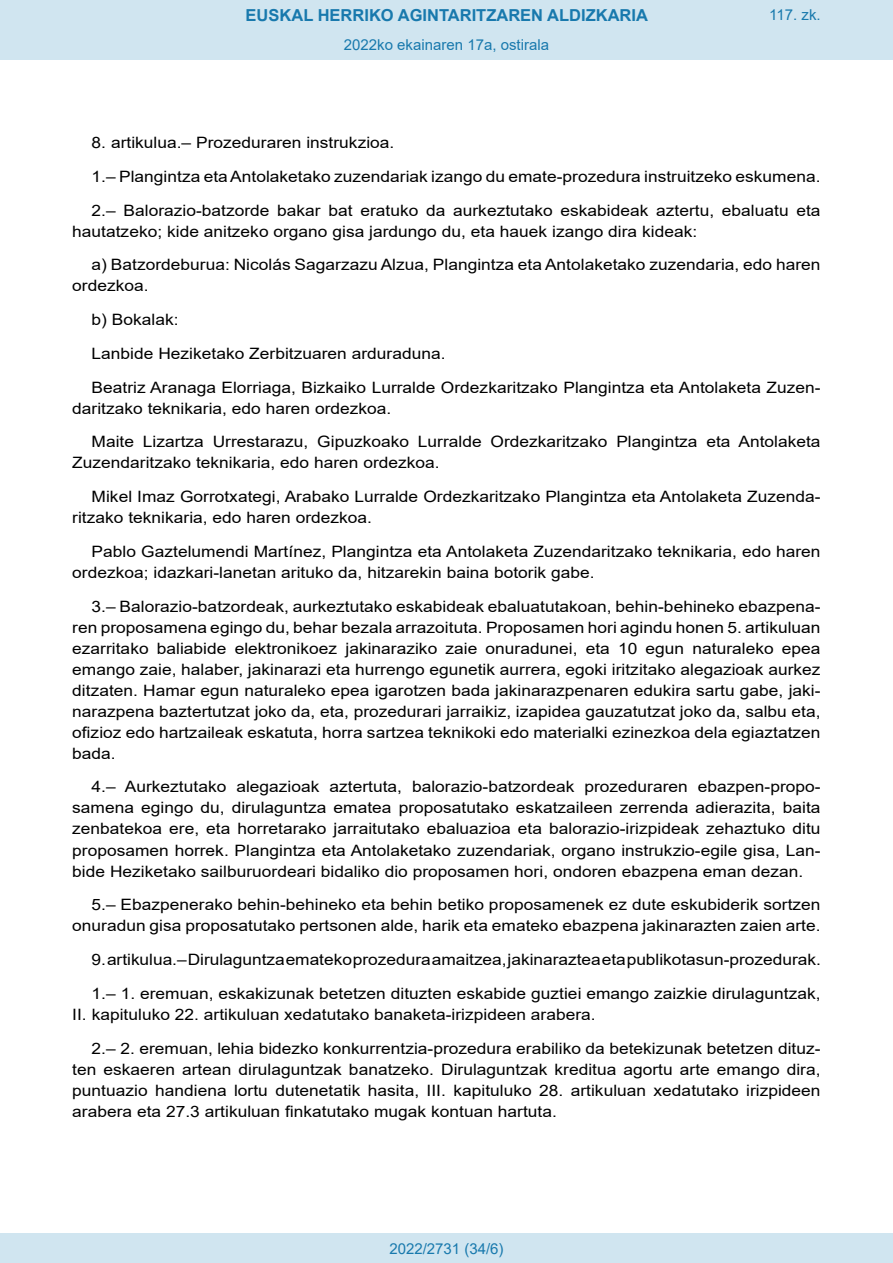
<style>
.page{position:relative;width:893px;height:1263px;background:#fff}
.page>*{position:absolute;margin:0;border:0;box-sizing:border-box;transform-origin:0 0}
.t1{font:700 16.5px "Arial";color:#1879ad}
.BOPVDetalle{font:15.6px/21px "Arial";color:#000;scale:1.11 1}
.Paginacion_Centro{font:15px "Arial";color:#1879ad}
</style>
<div class="page">
<div style="left:0;top:0;width:893px;height:60px;background:#d0e5f0"></div>
<div style="left:0;top:1233px;width:893px;height:30px;background:#d0e5f0"></div>
<p class="t1" style="left:246px;top:3px;width:404px">EUSKAL HERRIKO AGINTARITZAREN ALDIZKARIA</p>
<p class="Paginacion_Centro" style="left:344px;top:35px;width:207px">2022ko ekainaren 17a, ostirala</p>
<p class="Paginacion_Centro" style="left:769px;top:5px;width:53px">117. zk.</p>
<p class="BOPVDetalle" style="left:92px;top:132px;width:274px">8. artikulua.– Prozeduraren instrukzioa.</p>
<p class="BOPVDetalle" style="left:92px;top:166px;width:658px">1.– Plangintza eta Antolaketako zuzendariak izango du emate-prozedura instruitzeko eskumena.</p>
<p class="BOPVDetalle" style="left:72px;top:200px;width:676px;text-indent:19px">2.– Balorazio-batzorde bakar bat eratuko da aurkeztutako eskabideak aztertu, ebaluatu eta hautatzeko; kide anitzeko organo gisa jardungo du, eta hauek izango dira kideak:</p>
<p class="BOPVDetalle" style="left:72px;top:254px;width:676px;text-indent:19px">a) Batzordeburua: Nicolás Sagarzazu Alzua, Plangintza eta Antolaketako zuzendaria, edo haren ordezkoa.</p>
<p class="BOPVDetalle" style="left:92px;top:309px;width:80px">b) Bokalak:</p>
<p class="BOPVDetalle" style="left:92px;top:343px;width:320px">Lanbide Heziketako Zerbitzuaren arduraduna.</p>
<p class="BOPVDetalle" style="left:72px;top:377px;width:676px;text-indent:19px">Beatriz Aranaga Elorriaga, Bizkaiko Lurralde Ordezkaritzako Plangintza eta Antolaketa Zuzen&shy;daritzako teknikaria, edo haren ordezkoa.</p>
<p class="BOPVDetalle" style="left:72px;top:431px;width:676px;text-indent:19px">Maite Lizartza Urrestarazu, Gipuzkoako Lurralde Ordezkaritzako Plangintza eta Antolaketa<br>Zuzendaritzako teknikaria, edo haren ordezkoa.</p>
<p class="BOPVDetalle" style="left:72px;top:486px;width:676px;text-indent:19px">Mikel Imaz Gorrotxategi, Arabako Lurralde Ordezkaritzako Plangintza eta Antolaketa Zuzenda&shy;ritzako teknikaria, edo haren ordezkoa.</p>
<p class="BOPVDetalle" style="left:72px;top:541px;width:676px;text-indent:19px">Pablo Gaztelumendi Martínez, Plangintza eta Antolaketa Zuzendaritzako teknikaria, edo haren ordezkoa; idazkari-lanetan arituko da, hitzarekin baina botorik gabe.</p>
<p class="BOPVDetalle" style="left:72px;top:596px;width:676px;text-align:justify;text-indent:19px">3.– Balorazio-batzordeak, aurkeztutako eskabideak ebaluatutakoan, behin-behineko ebazpena&shy;ren proposamena egingo du, behar bezala arrazoituta. Proposamen hori agindu honen 5. artikuluan ezarritako baliabide elektronikoez jakinaraziko zaie onuradunei, eta 10 egun naturaleko epea emango zaie, halaber, jakinarazi eta hurrengo egunetik aurrera, egoki iritzitako alegazioak aurkez ditzaten. Hamar egun naturaleko epea igarotzen bada jakinarazpenaren edukira sartu gabe, jaki&shy;narazpena baztertutzat joko da, eta, prozedurari jarraikiz, izapidea gauzatutzat joko da, salbu eta, ofizioz edo hartzaileak eskatuta, horra sartzea teknikoki edo materialki ezinezkoa dela egiaztatzen bada.</p>
<p class="BOPVDetalle" style="left:72px;top:776px;width:676px;text-align:justify;text-indent:19px">4.– Aurkeztutako alegazioak aztertuta, balorazio-batzordeak prozeduraren ebazpen-propo&shy;samena egingo du, dirulaguntza ematea proposatutako eskatzaileen zerrenda adierazita, baita zenbatekoa ere, eta horretarako jarraitutako ebaluazioa eta balorazio-irizpideak zehaztuko ditu proposamen horrek. Plangintza eta Antolaketako zuzendariak, organo instrukzio-egile gisa, Lan&shy;bide Heziketako sailburuordeari bidaliko dio proposamen hori, ondoren ebazpena eman dezan.</p>
<p class="BOPVDetalle" style="left:72px;top:894px;width:676px;text-align:right">5.– Ebazpenerako behin-behineko eta behin betiko proposamenek ez dute eskubiderik sortzen onuradun gisa proposatutako pertsonen alde, harik eta emateko ebazpena jakinarazten zaien arte.</p>
<p class="BOPVDetalle" style="left:92px;top:949px;width:658px">9. artikulua.– Dirulaguntza emateko prozedura amaitzea, jakinaraztea eta publikotasun-prozedurak.</p>
<p class="BOPVDetalle" style="left:72px;top:983px;width:676px;text-indent:19px">1.– 1. eremuan, eskakizunak betetzen dituzten eskabide guztiei emango zaizkie dirulaguntzak,<br>II. kapituluko 22. artikuluan xedatutako banaketa-irizpideen arabera.</p>
<p class="BOPVDetalle" style="left:72px;top:1037px;width:676px;text-align:justify;text-indent:19px">2.– 2. eremuan, lehia bidezko konkurrentzia-prozedura erabiliko da betekizunak betetzen dituz&shy;ten eskaeren artean dirulaguntzak banatzeko. Dirulaguntzak kreditua agortu arte emango dira, puntuazio handiena lortu dutenetatik hasita, III. kapituluko 28. artikuluan xedatutako irizpideen arabera eta 27.3 artikuluan finkatutako mugak kontuan hartuta.</p>
<p class="Paginacion_Centro" style="left:389px;top:1238px;width:116px">2022/2731 (34/6)</p>
</div>
